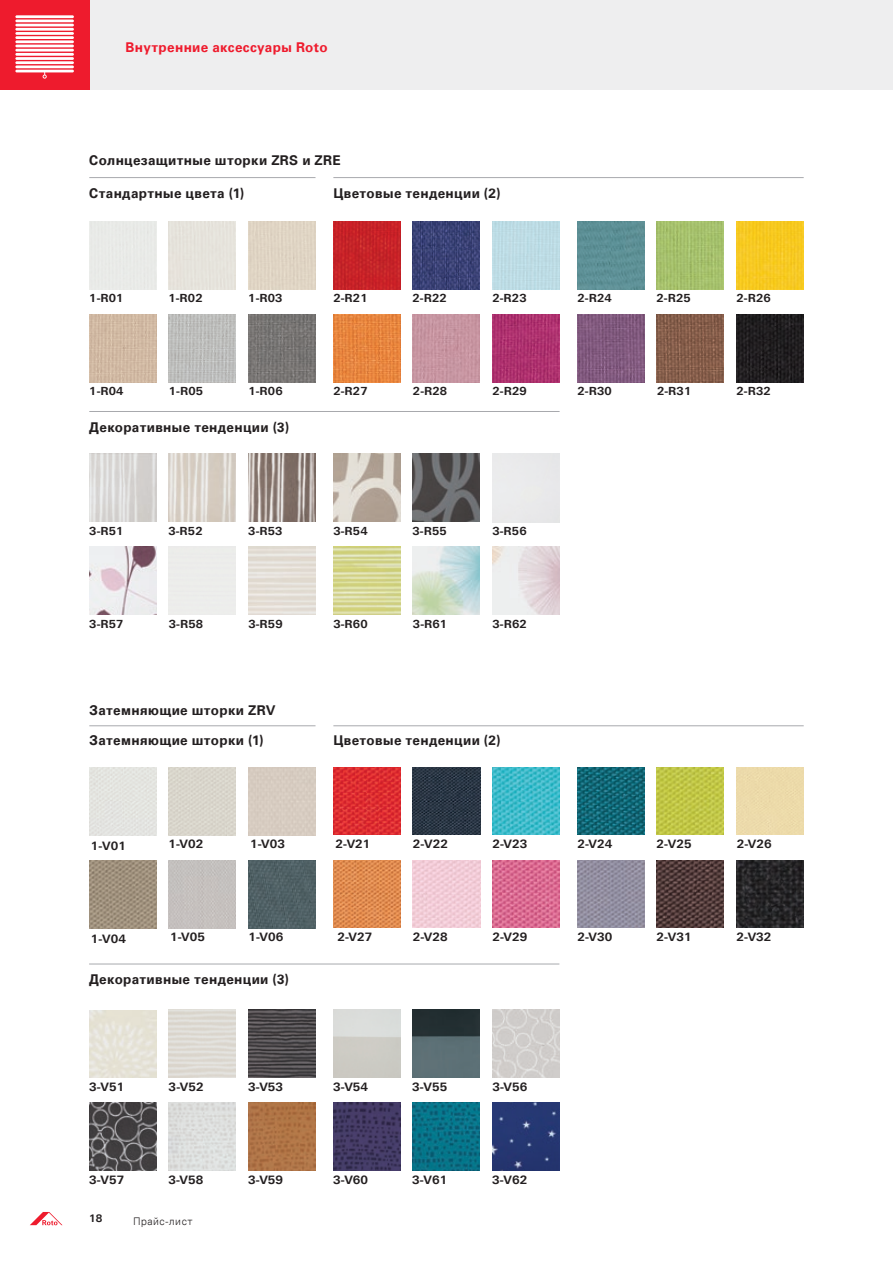
<style>
.page{position:relative;width:893px;height:1263px;background:#fff}
.page>*{position:absolute;margin:0;border:0;box-sizing:border-box;transform-origin:0 0}
.t1{font:700 13.5px "Univers LTCYR";letter-spacing:.025em;color:#231f20}
.t2{font:700 13.5px "Univers LTCYR";letter-spacing:.025em;color:#ee1b2d}
.t3{font:700 11.7px "LT Univers Basic";letter-spacing:.01em;color:#231f20}
.t4{font:700 11.25px "LT Univers Basic";letter-spacing:.01em;color:#231f20}
.t5{font:300 10.5px "Univers LTCYR";letter-spacing:.05em;color:#231f20}
.t6{font:700 10.5px "LT Univers Basic";color:#231f20}
</style>
<div class="page">
<svg style="left:30px;top:1212px;width:32px;height:13px"></svg>
<div style="left:0;top:0;width:893px;height:89px;background:#eeeeef"></div>
<svg style="left:0;top:0;width:89px;height:89px;background:#ee2435"></svg>
<hr style="left:15px;top:15px;width:59px;height:3px;background:#fff">
<hr style="left:15px;top:20px;width:59px;height:2px;background:#fff">
<hr style="left:15px;top:24px;width:59px;height:2px;background:#fff">
<hr style="left:15px;top:28px;width:59px;height:3px;background:#fff">
<hr style="left:15px;top:32px;width:59px;height:3px;background:#fff">
<hr style="left:15px;top:36px;width:59px;height:3px;background:#fff">
<hr style="left:15px;top:40px;width:59px;height:3px;background:#fff">
<hr style="left:15px;top:45px;width:59px;height:2px;background:#fff">
<hr style="left:15px;top:49px;width:59px;height:3px;background:#fff">
<hr style="left:15px;top:53px;width:59px;height:3px;background:#fff">
<hr style="left:15px;top:57px;width:59px;height:3px;background:#fff">
<hr style="left:15px;top:61px;width:59px;height:3px;background:#fff">
<hr style="left:15px;top:65px;width:59px;height:3px;background:#fff">
<svg style="left:15px;top:70px;width:59px;height:9px"></svg>
<hr style="left:89px;top:177px;width:226px;height:1px;background:#a8a9ad">
<hr style="left:333px;top:177px;width:471px;height:1px;background:#a8a9ad">
<hr style="left:89px;top:411px;width:471px;height:1px;background:#a8a9ad">
<img style="left:248px;top:314px;width:67px;height:68px">
<img style="left:492px;top:314px;width:68px;height:68px">
<img style="left:736px;top:314px;width:68px;height:68px">
<img style="left:492px;top:547px;width:68px;height:68px">
<div style="left:168px;top:221px;width:67px;height:68px;background:#e6e3dc"></div>
<img style="left:412px;top:221px;width:68px;height:68px">
<img style="left:89px;top:454px;width:67px;height:68px">
<img style="left:656px;top:221px;width:68px;height:68px">
<img style="left:412px;top:454px;width:68px;height:68px">
<div style="left:248px;top:221px;width:67px;height:68px;background:#dfd4c4"></div>
<div style="left:492px;top:221px;width:67px;height:68px;background:#bddce5"></div>
<svg style="left:248px;top:454px;width:67px;height:68px;background:#a1948e"></svg>
<img style="left:736px;top:221px;width:68px;height:68px">
<img style="left:168px;top:314px;width:67px;height:68px">
<img style="left:412px;top:314px;width:68px;height:68px">
<img style="left:656px;top:314px;width:68px;height:68px">
<img style="left:412px;top:547px;width:68px;height:67px">
<img style="left:89px;top:314px;width:67px;height:68px">
<img style="left:333px;top:314px;width:68px;height:68px">
<img style="left:89px;top:547px;width:67px;height:68px">
<img style="left:577px;top:314px;width:68px;height:68px">
<img style="left:333px;top:221px;width:68px;height:68px">
<img style="left:168px;top:454px;width:67px;height:68px">
<img style="left:577px;top:221px;width:68px;height:68px">
<img style="left:333px;top:454px;width:68px;height:68px">
<img style="left:333px;top:768px;width:68px;height:66px">
<img style="left:89px;top:1010px;width:67px;height:68px">
<img style="left:413px;top:767px;width:67px;height:68px">
<img style="left:492px;top:767px;width:68px;height:68px">
<img style="left:248px;top:1010px;width:67px;height:67px">
<img style="left:333px;top:860px;width:68px;height:68px">
<img style="left:89px;top:1103px;width:67px;height:67px">
<img style="left:492px;top:860px;width:68px;height:68px">
<img style="left:248px;top:1103px;width:67px;height:67px">
<img style="left:413px;top:860px;width:67px;height:68px">
<img style="left:169px;top:1103px;width:67px;height:67px">
<img style="left:577px;top:767px;width:68px;height:68px">
<img style="left:577px;top:860px;width:68px;height:68px">
<img style="left:333px;top:1103px;width:67px;height:67px">
<img style="left:657px;top:767px;width:67px;height:68px">
<img style="left:412px;top:1010px;width:67px;height:67px">
<div style="left:737px;top:767px;width:67px;height:68px;background:#ecdaaa"></div>
<img style="left:492px;top:1010px;width:68px;height:67px">
<img style="left:657px;top:860px;width:67px;height:67px">
<img style="left:412px;top:1102px;width:67px;height:68px">
<img style="left:736px;top:860px;width:68px;height:67px">
<img style="left:492px;top:1102px;width:67px;height:68px">
<div style="left:89px;top:768px;width:67px;height:67px;background:#e3e4e0"></div>
<img style="left:89px;top:861px;width:67px;height:67px">
<div style="left:168px;top:861px;width:68px;height:67px;background:#c5c0be"></div>
<div style="left:168px;top:768px;width:67px;height:67px;background:#d9d6cc"></div>
<img style="left:248px;top:861px;width:68px;height:67px">
<hr style="left:89px;top:725px;width:227px;height:1px;background:#a8a9ad">
<hr style="left:333px;top:725px;width:471px;height:1px;background:#a8a9ad">
<hr style="left:89px;top:964px;width:470px;height:1px;background:#a8a9ad">
<p class="t2" style="left:125px;top:40px;width:204px">Внутренние аксессуары Roto</p>
<p class="t1" style="left:89px;top:153px;width:253px">Солнцезащитные шторки ZRS и ZRE</p>
<p class="t1" style="left:89px;top:185px;width:157px">Стандартные цвета (1)</p>
<p class="t1" style="left:333px;top:185px;width:169px">Цветовые тенденции (2)</p>
<p class="t4" style="left:89px;top:291px;width:36px">1-R01</p>
<p class="t4" style="left:333px;top:291px;width:36px">2-R21</p>
<p class="t4" style="left:168px;top:291px;width:36px">1-R02</p>
<p class="t4" style="left:412px;top:291px;width:36px">2-R22</p>
<p class="t4" style="left:248px;top:291px;width:36px">1-R03</p>
<p class="t4" style="left:492px;top:291px;width:36px">2-R23</p>
<p class="t4" style="left:89px;top:384px;width:36px">1-R04</p>
<p class="t4" style="left:333px;top:384px;width:36px">2-R27</p>
<p class="t4" style="left:169px;top:384px;width:36px">1-R05</p>
<p class="t4" style="left:413px;top:384px;width:36px">2-R28</p>
<p class="t4" style="left:248px;top:384px;width:36px">1-R06</p>
<p class="t4" style="left:492px;top:384px;width:36px">2-R29</p>
<p class="t1" style="left:89px;top:419px;width:201px">Декоративные тенденции (3)</p>
<p class="t4" style="left:89px;top:524px;width:36px">3-R51</p>
<p class="t4" style="left:168px;top:524px;width:36px">3-R52</p>
<p class="t4" style="left:248px;top:524px;width:36px">3-R53</p>
<p class="t4" style="left:333px;top:524px;width:36px">3-R54</p>
<p class="t4" style="left:412px;top:524px;width:36px">3-R55</p>
<p class="t4" style="left:492px;top:524px;width:36px">3-R56</p>
<p class="t4" style="left:89px;top:617px;width:36px">3-R57</p>
<p class="t4" style="left:169px;top:617px;width:36px">3-R58</p>
<p class="t4" style="left:248px;top:617px;width:36px">3-R59</p>
<p class="t4" style="left:333px;top:617px;width:36px">3-R60</p>
<p class="t4" style="left:413px;top:617px;width:36px">3-R61</p>
<p class="t4" style="left:492px;top:617px;width:36px">3-R62</p>
<p class="t1" style="left:89px;top:703px;width:188px">Затемняющие шторки ZRV</p>
<p class="t1" style="left:89px;top:732px;width:176px">Затемняющие шторки (1)</p>
<p class="t1" style="left:333px;top:732px;width:169px">Цветовые тенденции (2)</p>
<p class="t3" style="left:91px;top:839px;width:36px">1-V01</p>
<p class="t3" style="left:168px;top:837px;width:36px">1-V02</p>
<p class="t3" style="left:250px;top:837px;width:36px">1-V03</p>
<p class="t3" style="left:335px;top:837px;width:36px">2-V21</p>
<p class="t3" style="left:413px;top:837px;width:36px">2-V22</p>
<p class="t3" style="left:492px;top:837px;width:36px">2-V23</p>
<p class="t3" style="left:91px;top:932px;width:36px">1-V04</p>
<p class="t3" style="left:170px;top:930px;width:36px">1-V05</p>
<p class="t3" style="left:248px;top:930px;width:36px">1-V06</p>
<p class="t3" style="left:337px;top:930px;width:36px">2-V27</p>
<p class="t3" style="left:413px;top:930px;width:36px">2-V28</p>
<p class="t3" style="left:492px;top:930px;width:36px">2-V29</p>
<p class="t1" style="left:89px;top:971px;width:201px">Декоративные тенденции (3)</p>
<p class="t3" style="left:89px;top:1079px;width:36px">3-V51</p>
<p class="t3" style="left:169px;top:1079px;width:36px">3-V52</p>
<p class="t3" style="left:248px;top:1079px;width:36px">3-V53</p>
<p class="t3" style="left:333px;top:1079px;width:36px">3-V54</p>
<p class="t3" style="left:412px;top:1079px;width:36px">3-V55</p>
<p class="t3" style="left:492px;top:1079px;width:36px">3-V56</p>
<p class="t3" style="left:89px;top:1172px;width:36px">3-V57</p>
<p class="t3" style="left:168px;top:1172px;width:36px">3-V58</p>
<p class="t3" style="left:248px;top:1172px;width:36px">3-V59</p>
<p class="t3" style="left:333px;top:1173px;width:36px">3-V60</p>
<p class="t3" style="left:412px;top:1172px;width:36px">3-V61</p>
<p class="t3" style="left:492px;top:1172px;width:36px">3-V62</p>
<p class="t6" style="left:89px;top:1211px;width:14px">18</p>
<p class="t5" style="left:133px;top:1215px;width:61px">Прайс-лист</p>
<p class="t4" style="left:577px;top:291px;width:36px">2-R24</p>
<p class="t4" style="left:577px;top:384px;width:36px">2-R30</p>
<p class="t4" style="left:656px;top:291px;width:36px">2-R25</p>
<p class="t4" style="left:657px;top:384px;width:36px">2-R31</p>
<p class="t4" style="left:736px;top:291px;width:36px">2-R26</p>
<p class="t4" style="left:736px;top:384px;width:36px">2-R32</p>
<p class="t3" style="left:577px;top:837px;width:36px">2-V24</p>
<p class="t3" style="left:577px;top:930px;width:36px">2-V30</p>
<p class="t3" style="left:657px;top:837px;width:36px">2-V25</p>
<p class="t3" style="left:657px;top:930px;width:36px">2-V31</p>
<p class="t3" style="left:737px;top:837px;width:36px">2-V26</p>
<p class="t3" style="left:736px;top:930px;width:36px">2-V32</p>
</div>
